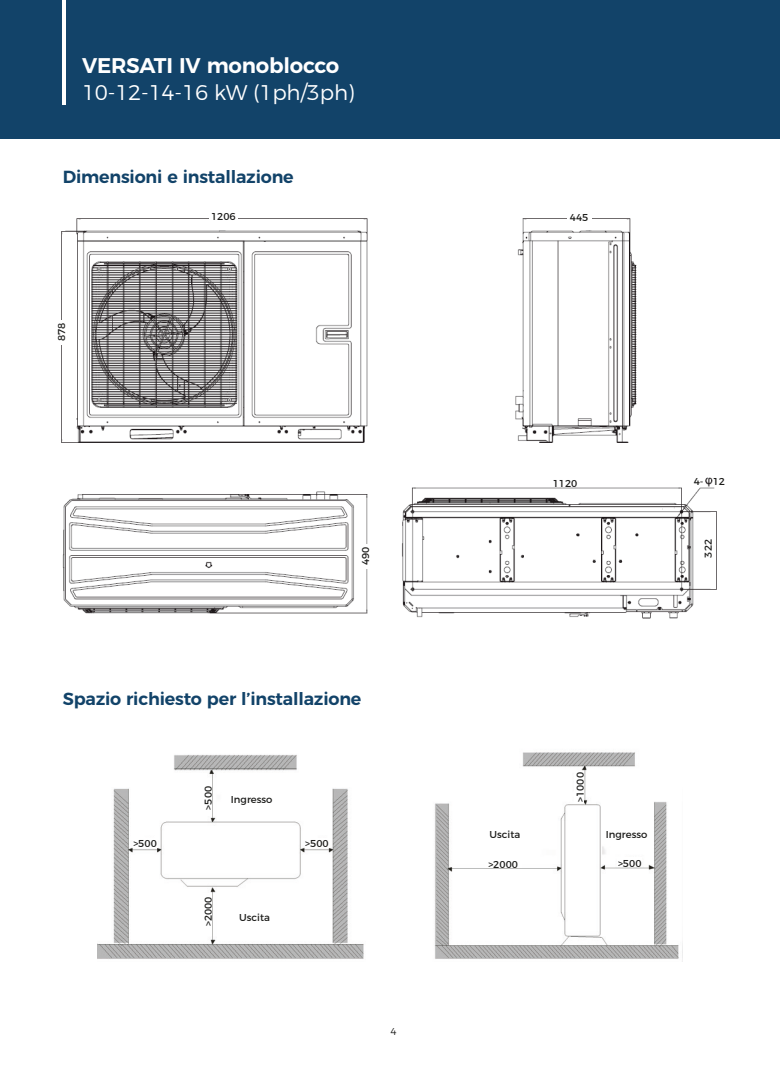
<style>
.page{position:relative;width:780px;height:1088px;background:#fff}
.page>*{position:absolute;margin:0;border:0;box-sizing:border-box;transform-origin:0 0}
.t1{font:300 21.25px "Montserrat";letter-spacing:-.01em;color:#fff}
.t2{font:600 21.25px "Montserrat";letter-spacing:-.01em;color:#fff}
.t3{font:600 17.5px "Montserrat";letter-spacing:-.01em;color:#124369}
.t4{font:10px "Montserrat";color:#1d1d1b}
.t5{font:300 10px "Montserrat";color:#1d1d1b}
</style>
<div class="page">
<div style="left:0;top:0;width:780px;height:138px;background:#124369"></div>
<hr style="left:63px;top:0;width:3px;height:105px;background:#fff">
<img style="left:61px;top:218px;width:656px;height:401px">
<img style="left:97px;top:752px;width:586px;height:210px">
<div style="left:209px;top:210px;width:28px;height:13px;background:#fff"></div>
<div style="left:55px;top:320px;width:13px;height:24px;background:#fff"></div>
<div style="left:567px;top:212px;width:24px;height:13px;background:#fff"></div>
<div style="left:551px;top:477px;width:28px;height:10px;background:#fff"></div>
<div style="left:359px;top:544px;width:13px;height:24px;background:#fff"></div>
<div style="left:702px;top:536px;width:12px;height:24px;background:#fff"></div>
<div style="left:202px;top:780px;width:10px;height:36px;background:#fff"></div>
<div style="left:202px;top:893px;width:10px;height:37px;background:#fff"></div>
<div style="left:133px;top:838px;width:24px;height:9px;background:#fff"></div>
<div style="left:305px;top:838px;width:24px;height:9px;background:#fff"></div>
<div style="left:224px;top:793px;width:55px;height:10px;background:#fff"></div>
<div style="left:601px;top:828px;width:51px;height:10px;background:#fff"></div>
<div style="left:227px;top:911px;width:55px;height:10px;background:#fff"></div>
<div style="left:477px;top:828px;width:55px;height:10px;background:#fff"></div>
<div style="left:485px;top:858px;width:36px;height:10px;background:#fff"></div>
<div style="left:574px;top:771px;width:9px;height:32px;background:#fff"></div>
<div style="left:617px;top:857px;width:25px;height:9px;background:#fff"></div>
<div style="left:692px;top:475px;width:12px;height:9px;background:#fff"></div>
<div style="left:712px;top:475px;width:18px;height:9px;background:#fff"></div>
<p class="t2" style="left:82px;top:48px;width:259px">VERSATI IV monoblocco</p>
<p class="t1" style="left:82px;top:76px;width:274px">10-12-14-16 kW (1ph/3ph)</p>
<p class="t3" style="left:63px;top:162px;width:232px">Dimensioni e installazione</p>
<p class="t4" style="left:54px;top:341px;width:20px;rotate:-90deg">878</p>
<p class="t4" style="left:211px;top:208px;width:26px">1206</p>
<p class="t4" style="left:570px;top:210px;width:20px">445</p>
<p class="t4" style="left:552px;top:476px;width:26px">1120</p>
<p class="t4" style="left:693px;top:473px;width:11px">4-</p>
<p class="t4" style="left:712px;top:473px;width:14px">12</p>
<p class="t4" style="left:357px;top:565px;width:20px;rotate:-90deg">490</p>
<p class="t4" style="left:700px;top:557px;width:20px;rotate:-90deg">322</p>
<p class="t3" style="left:63px;top:684px;width:300px">Spazio richiesto per l’installazione</p>
<p class="t4" style="left:200px;top:809px;width:25px;rotate:-90deg">&gt;500</p>
<p class="t4" style="left:231px;top:791px;width:43px">Ingresso</p>
<p class="t4" style="left:133px;top:836px;width:25px">&gt;500</p>
<p class="t4" style="left:305px;top:836px;width:25px">&gt;500</p>
<p class="t4" style="left:200px;top:926px;width:31px;rotate:-90deg">&gt;2000</p>
<p class="t4" style="left:239px;top:910px;width:32px">Uscita</p>
<p class="t5" style="left:390px;top:1023px;width:8px">4</p>
<p class="t4" style="left:489px;top:826px;width:32px">Uscita</p>
<p class="t4" style="left:488px;top:857px;width:31px">&gt;2000</p>
<p class="t4" style="left:572px;top:802px;width:31px;rotate:-90deg">&gt;1000</p>
<p class="t4" style="left:606px;top:826px;width:43px">Ingresso</p>
<p class="t4" style="left:618px;top:855px;width:25px">&gt;500</p>
</div>
